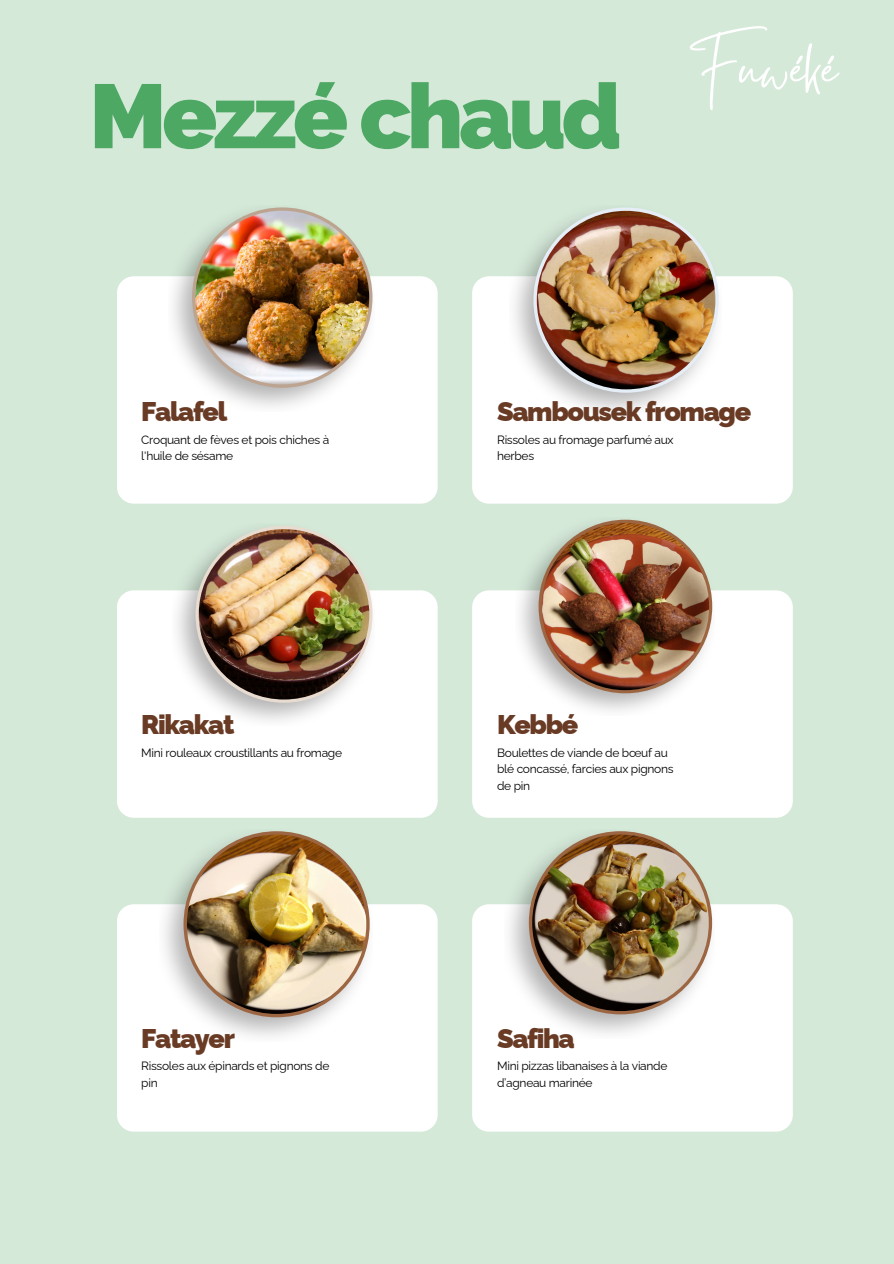
<style>
.page{position:relative;width:894px;height:1264px;background:#fff}
.page>*{position:absolute;margin:0;border:0;box-sizing:border-box;transform-origin:0 0}
.t1{font:900 90.45px "Raleway";letter-spacing:-.05em;color:#4ca862}
.t2{font:70.5px "Gistesy";color:#fff}
.t3{font:900 27px "Raleway";letter-spacing:-.05em;color:#693b25}
.t4{font:12px/16.6px "Raleway";letter-spacing:-.025em;color:#000}
</style>
<div class="page">
<div style="left:0;top:0;width:893px;height:1263px;background:#d5e9d9"></div>
<div style="left:472px;top:276px;width:320px;height:227px;background:#fff;border-radius:17px"></div>
<div style="left:472px;top:590px;width:320px;height:227px;background:#fff;border-radius:17px"></div>
<div style="left:472px;top:904px;width:320px;height:227px;background:#fff;border-radius:17px"></div>
<div style="left:117px;top:276px;width:320px;height:227px;background:#fff;border-radius:17px"></div>
<div style="left:117px;top:590px;width:320px;height:227px;background:#fff;border-radius:17px"></div>
<div style="left:117px;top:904px;width:320px;height:227px;background:#fff;border-radius:17px"></div>
<img style="left:192px;top:207px;width:180px;height:181px">
<img style="left:533px;top:207px;width:185px;height:186px">
<img style="left:195px;top:526px;width:177px;height:176px">
<img style="left:538px;top:519px;width:174px;height:174px">
<img style="left:183px;top:831px;width:186px;height:186px">
<img style="left:528px;top:831px;width:184px;height:183px">
<p class="t1" style="left:89px;top:63px;width:534px">Mezzé chaud</p>
<p class="t2" style="left:690px;top:20px;width:148px">Fuwéké</p>
<h3 class="t3" style="left:141px;top:396px;width:87px">Falafel</h3>
<p class="t4" style="left:141px;top:432px;width:189px;line-height:16px">Croquant de fèves et pois chiches à l'huile de sésame</p>
<p class="t3" style="left:497px;top:395px;width:255px">Sambousek fromage</p>
<p class="t4" style="left:497px;top:431px;width:178px">Rissoles au fromage parfumé aux herbes</p>
<p class="t3" style="left:141px;top:708px;width:95px">Rikakat</p>
<p class="t3" style="left:497px;top:708px;width:83px">Kebbé</p>
<h3 class="t4" style="left:141px;top:744px;width:202px">Mini rouleaux croustillants au fromage</h3>
<h3 class="t4" style="left:497px;top:744px;width:178px">Boulettes de viande de bœuf au blé concassé, farcies aux pignons de pin</h3>
<p class="t3" style="left:141px;top:1022px;width:95px">Fatayer</p>
<p class="t3" style="left:497px;top:1022px;width:79px">Safiha</p>
<p class="t4" style="left:141px;top:1057px;width:189px">Rissoles aux épinards et pignons de pin</p>
<p class="t4" style="left:497px;top:1057px;width:172px">Mini pizzas libanaises à la viande d’agneau marinée</p>
</div>
